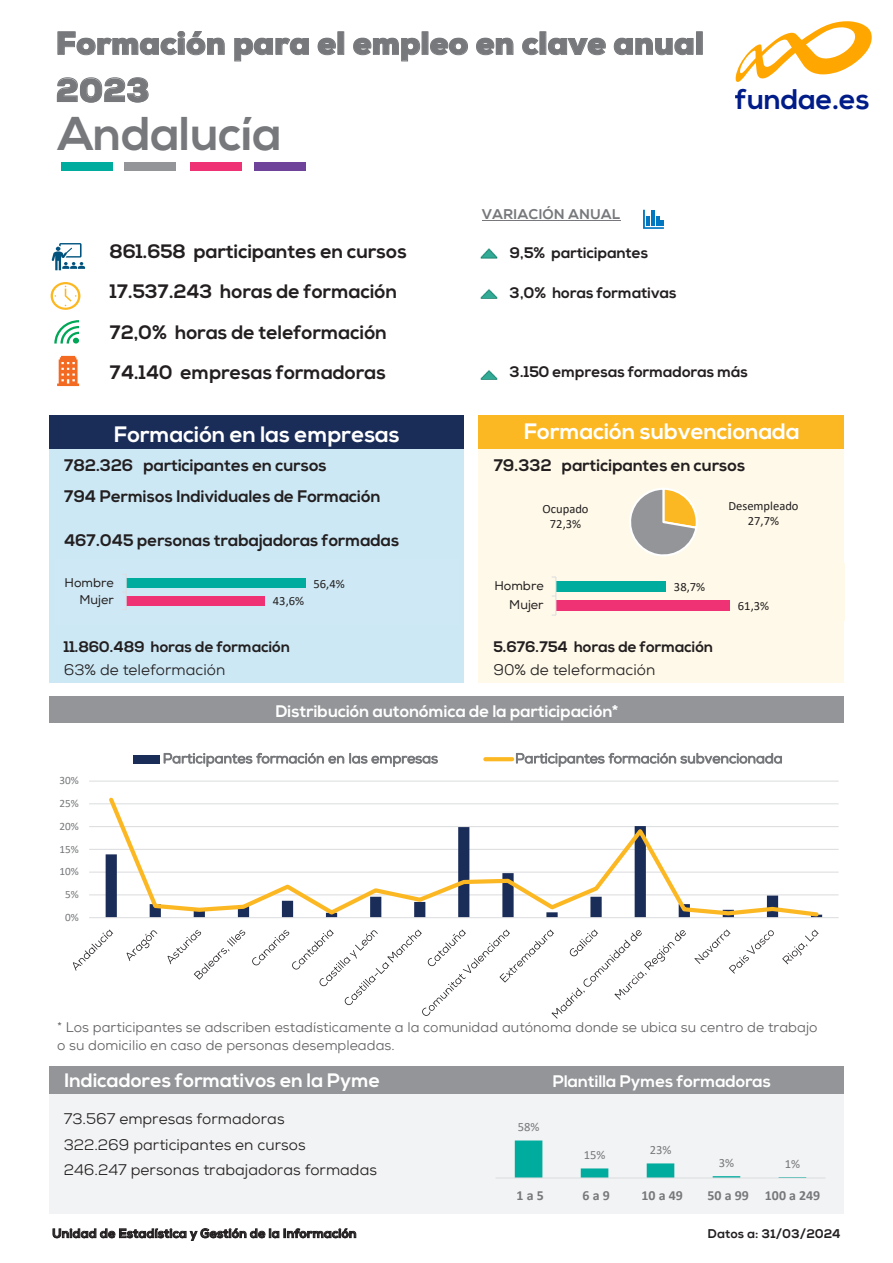
<style>
.page{position:relative;width:893px;height:1263px;background:#fff}
.page>*{position:absolute;margin:0;border:0;box-sizing:border-box;transform-origin:0 0}
.t1{font:700 47.4px "Nexa";color:#76787b}
.t2{font:900 33.45px "Nexa";color:#76787b}
.t3{font:900 32.1px "Nexa";color:#76787b}
.t4{font:700 28.35px "Nexa";color:#001c88}
.t5{font:700 22.35px "Nexa";color:#fff}
.t6{font:700 19.5px/40.5px "Nexa";color:#231f20}
.t7{font:700 19.5px "Nexa";color:#fff}
.t8{font:700 16.8px "Nexa";color:#231f20}
.t9{font:700 16.8px "Nexa";color:#fff}
.t10{font:15.3px/25.2px "Nexa";color:#231f20}
.t11{font:700 15.3px "Nexa";color:#231f20}
.t12{font:14.1px "Nexa X Bold";letter-spacing:.005em;color:#76787b}
.t13{font:13.95px/18.1px "Nexa";letter-spacing:.005em;color:#636366}
.t14{font:700 13.95px "Calibri";color:#76787b}
.t15{font:12.6px "Nexa X Bold";color:#231f20}
.t16{font:12.6px/15.5px "Calibri";color:#231f20;text-align:center}
.t17{font:12.6px "Nexa";color:#231f20}
.t18{font:12.6px "Calibri";color:#76787b}
.t19{font:11.25px "Calibri";color:#76787b}
</style>
<div class="page">
<img style="left:481px;top:248px;width:16px;height:11px">
<img style="left:481px;top:289px;width:16px;height:10px">
<img style="left:481px;top:370px;width:16px;height:10px">
<div style="left:50px;top:415px;width:414px;height:34px;background:#1a2c58"></div>
<div style="left:479px;top:415px;width:365px;height:34px;background:#fcb823"></div>
<div style="left:50px;top:449px;width:414px;height:233px;background:#cce8f5"></div>
<div style="left:479px;top:449px;width:365px;height:233px;background:#fef9e8"></div>
<div style="left:50px;top:696px;width:794px;height:27px;background:#939598"></div>
<div style="left:50px;top:1066px;width:794px;height:28px;background:#939598"></div>
<div style="left:50px;top:1094px;width:794px;height:119px;background:#f2f3f4"></div>
<svg style="left:57px;top:31px;width:168px;height:25px"></svg>
<svg style="left:234px;top:37px;width:75px;height:25px"></svg>
<svg style="left:317px;top:37px;width:19px;height:19px"></svg>
<div style="left:337px;top:31px;width:7px;height:24px;border:1px solid #76787b"></div>
<svg style="left:353px;top:37px;width:68px;height:25px"></svg>
<div style="left:422px;top:31px;width:6px;height:24px;border:1px solid #76787b"></div>
<svg style="left:430px;top:37px;width:38px;height:19px"></svg>
<svg style="left:476px;top:37px;width:38px;height:19px"></svg>
<svg style="left:522px;top:37px;width:17px;height:19px"></svg>
<div style="left:540px;top:31px;width:6px;height:24px;border:1px solid #76787b"></div>
<svg style="left:548px;top:37px;width:58px;height:19px"></svg>
<svg style="left:613px;top:37px;width:81px;height:19px"></svg>
<div style="left:696px;top:31px;width:7px;height:24px;border:1px solid #76787b"></div>
<hr style="left:482px;top:221px;width:138px;height:1px;background:#76787b">
<svg style="left:53px;top:1228px;width:303px;height:13px"></svg>
<svg style="left:56px;top:77px;width:93px;height:26px"></svg>
<hr style="left:89px;top:894px;width:750px;height:1px;background:#dcdddf">
<hr style="left:89px;top:871px;width:750px;height:2px;background:#dcdddf">
<hr style="left:89px;top:849px;width:750px;height:1px;background:#dcdddf">
<hr style="left:89px;top:826px;width:750px;height:1px;background:#dcdddf">
<hr style="left:89px;top:803px;width:750px;height:1px;background:#dcdddf">
<hr style="left:89px;top:780px;width:750px;height:2px;background:#dcdddf">
<hr style="left:89px;top:917px;width:750px;height:1px;background:#dcdddf">
<svg style="left:106px;top:797px;width:715px;height:121px"></svg>
<svg style="left:73px;top:929px;width:40px;height:42px"></svg>
<svg style="left:127px;top:930px;width:30px;height:31px"></svg>
<svg style="left:168px;top:930px;width:77px;height:50px"></svg>
<svg style="left:252px;top:929px;width:434px;height:90px"></svg>
<svg style="left:694px;top:929px;width:80px;height:45px"></svg>
<svg style="left:782px;top:929px;width:37px;height:35px"></svg>
<div style="left:133px;top:755px;width:27px;height:8px;background:#1a2c58"></div>
<svg style="left:164px;top:753px;width:274px;height:14px"></svg>
<svg style="left:485px;top:757px;width:27px;height:4px"></svg>
<svg style="left:516px;top:753px;width:266px;height:14px"></svg>
<div style="left:62px;top:162px;width:51px;height:9px;background:#00ac9e"></div>
<div style="left:254px;top:162px;width:52px;height:9px;background:#6f439a"></div>
<div style="left:190px;top:162px;width:52px;height:9px;background:#ef3273"></div>
<div style="left:124px;top:162px;width:52px;height:9px;background:#939598"></div>
<svg style="left:52px;top:243px;width:33px;height:27px"></svg>
<svg style="left:51px;top:282px;width:29px;height:28px"></svg>
<svg style="left:54px;top:320px;width:25px;height:24px"></svg>
<svg style="left:57px;top:356px;width:22px;height:30px"></svg>
<svg style="left:643px;top:210px;width:21px;height:19px"></svg>
<svg style="left:515px;top:1140px;width:226px;height:37px"></svg>
<hr style="left:496px;top:1177px;width:329px;height:1px;background:#dcdddf">
<div style="left:126px;top:578px;width:179px;height:10px;background:#00ac9e"></div>
<div style="left:126px;top:596px;width:139px;height:10px;background:#ef3273"></div>
<hr style="left:126px;top:574px;width:1px;height:36px;background:#dcdddf">
<svg style="left:478px;top:487px;width:252px;height:134px"></svg>
<svg style="left:736px;top:21px;width:136px;height:61px"></svg>
<h3 class="t3" style="left:56px;top:23px;width:650px">Formación para el empleo en clave anual</h3>
<h2 class="t2" style="left:56px;top:68px;width:95px">2023</h2>
<h1 class="t1" style="left:58px;top:106px;width:225px">Andalucía</h1>
<p class="t12" style="left:482px;top:206px;width:140px">VARIACIÓN ANUAL</p>
<h3 class="t4" style="left:736px;top:83px;width:136px">fundae.es</h3>
<h3 class="t6" style="left:110px;top:231px;width:298px">861.658 participantes en cursos</h3>
<p class="t11" style="left:510px;top:244px;width:140px">9,5% participantes</p>
<h3 class="t6" style="left:110px;top:272px;width:289px">17.537.243 horas de formación</h3>
<p class="t11" style="left:510px;top:284px;width:168px">3,0% horas formativas</p>
<h3 class="t6" style="left:110px;top:312px;width:279px">72,0% horas de teleformación<br>74.140 empresas formadoras</h3>
<p class="t11" style="left:510px;top:363px;width:240px">3.150 empresas formadoras más</p>
<h3 class="t5" style="left:114px;top:421px;width:287px">Formación en las empresas</h3>
<h3 class="t5" style="left:524px;top:418px;width:277px">Formación subvencionada</h3>
<p class="t8" style="left:64px;top:455px;width:264px">782.326 participantes en cursos</p>
<p class="t8" style="left:494px;top:455px;width:253px">79.332 participantes en cursos</p>
<p class="t8" style="left:64px;top:486px;width:318px">794 Permisos Individuales de Formación</p>
<p class="t8" style="left:64px;top:530px;width:337px">467.045 personas trabajadoras formadas</p>
<p class="t16" style="left:728px;top:498px;width:72px">Desempleado<br>27,7%</p>
<p class="t16" style="left:543px;top:501px;width:48px">Ocupado<br>72,3%</p>
<p class="t17" style="left:65px;top:575px;width:51px">Hombre</p>
<p class="t17" style="left:80px;top:592px;width:36px">Mujer</p>
<p class="t16" style="left:273px;top:593px;width:33px">43,6%</p>
<p class="t16" style="left:314px;top:575px;width:33px">56,4%</p>
<p class="t17" style="left:494px;top:578px;width:51px">Hombre</p>
<p class="t17" style="left:509px;top:597px;width:36px">Mujer</p>
<p class="t16" style="left:674px;top:579px;width:33px">38,7%</p>
<p class="t11" style="left:64px;top:638px;width:228px">11.860.489 horas de formación</p>
<p class="t11" style="left:493px;top:638px;width:221px">5.676.754 horas de formación</p>
<p class="t10" style="left:64px;top:657px;width:163px">63% de teleformación</p>
<p class="t10" style="left:493px;top:657px;width:163px">90% de teleformación</p>
<p class="t19" style="left:59px;top:773px;width:21px">30%</p>
<p class="t19" style="left:59px;top:795px;width:21px">25%</p>
<p class="t19" style="left:59px;top:818px;width:21px">20%</p>
<p class="t19" style="left:59px;top:841px;width:21px">15%</p>
<p class="t19" style="left:59px;top:864px;width:21px">10%</p>
<p class="t19" style="left:65px;top:887px;width:15px">5%</p>
<p class="t19" style="left:65px;top:909px;width:15px">0%</p>
<p class="t9" style="left:276px;top:701px;width:344px">Distribución autonómica de la participación*</p>
<p class="t16" style="left:738px;top:598px;width:33px">61,3%</p>
<p class="t13" style="left:57px;top:1018px;width:762px">* Los participantes se adscriben estadísticamente a la comunidad autónoma donde se ubica su centro de trabajo o su domicilio en caso de personas desempleadas.</p>
<h3 class="t7" style="left:64px;top:1069px;width:317px">Indicadores formativos en la Pyme</h3>
<p class="t9" style="left:553px;top:1071px;width:220px">Plantilla Pymes formadoras</p>
<p class="t10" style="left:64px;top:1106px;width:315px">73.567 empresas formadoras<br>322.269 participantes en cursos<br>246.247 personas trabajadoras formadas</p>
<p class="t18" style="left:518px;top:1118px;width:23px">58%</p>
<p class="t18" style="left:650px;top:1141px;width:23px">23%</p>
<p class="t18" style="left:584px;top:1146px;width:23px">15%</p>
<p class="t18" style="left:719px;top:1154px;width:17px">3%</p>
<p class="t18" style="left:785px;top:1154px;width:17px">1%</p>
<p class="t14" style="left:517px;top:1186px;width:29px">1 a 5</p>
<p class="t14" style="left:583px;top:1186px;width:29px">6 a 9</p>
<p class="t14" style="left:641px;top:1186px;width:43px">10 a 49</p>
<p class="t14" style="left:707px;top:1186px;width:114px">50 a 99 100 a 249</p>
<p class="t15" style="left:52px;top:1225px;width:306px">Unidad de Estadística y Gestión de la Información</p>
<p class="t15" style="left:707px;top:1225px;width:135px">Datos a: 31/03/2024</p>
</div>
